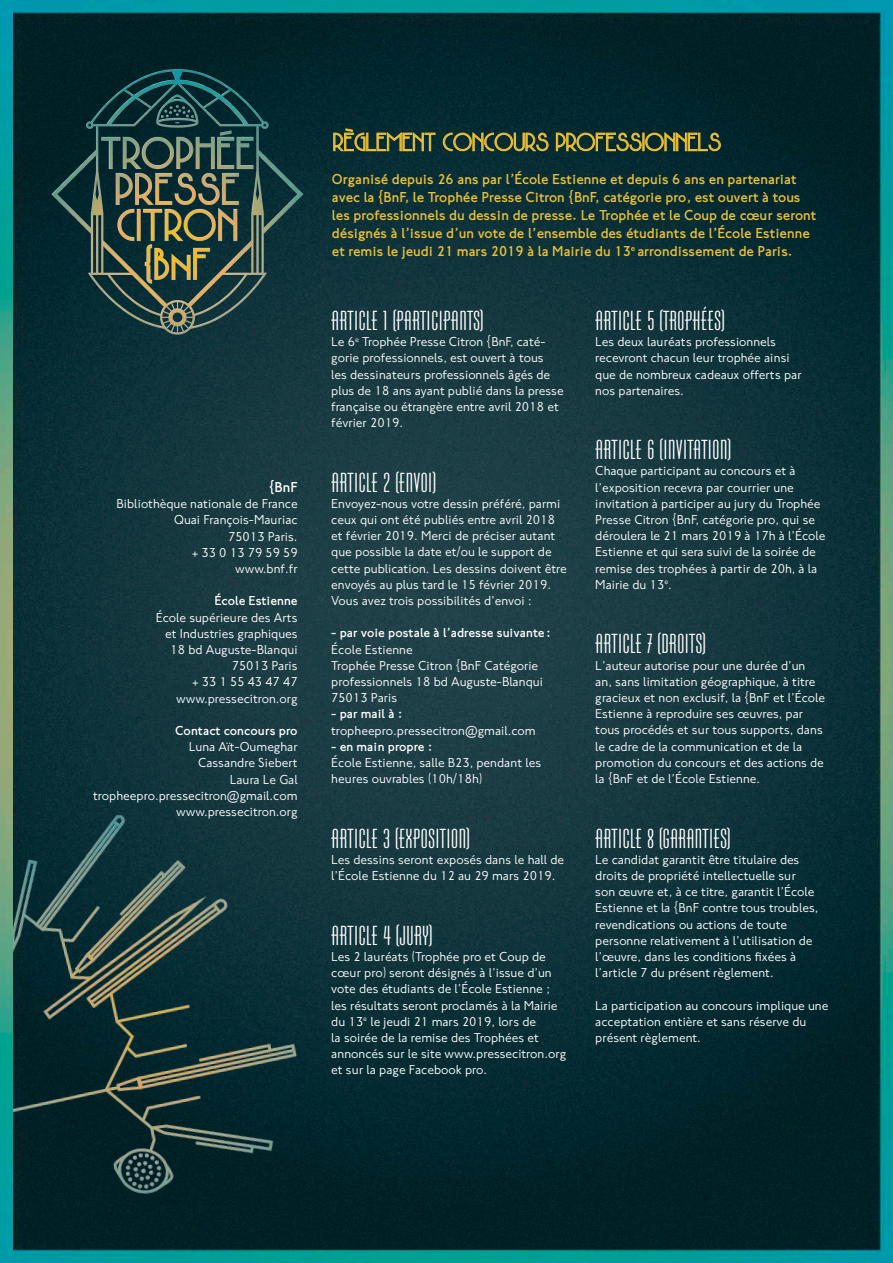
<style>
.page{position:relative;width:893px;height:1263px;background:#fff}
.page>*{position:absolute;margin:0;border:0;box-sizing:border-box;transform-origin:0 0}
.t1{font:27px "Metropolis";color:#edc132}
.t2{font:condensed 24px "Chrysler HTF";color:#fff}
.t3{font:700 15px/18px "New Johnston";color:#edc132}
.t4{font:700 15px "New Johnston";color:#fff}
.t5{font:13.5px/16.2px "New Johnston";color:#fff}
.t6{font:700 13.5px "New Johnston";color:#fff}
</style>
<div class="page">
<img style="left:13px;top:0;width:880px;height:1263px">
<img style="left:48px;top:61px;width:259px;height:283px">
<svg style="left:443px;top:132px;width:106px;height:19px;background:#505c32"></svg>
<svg style="left:556px;top:132px;width:165px;height:19px;background:#545d30"></svg>
<svg style="left:333px;top:129px;width:102px;height:22px;background:#4f5b32"></svg>
<img style="left:13px;top:738px;width:344px;height:525px">
<img style="left:0;top:0;width:13px;height:1263px">
<p class="t4" style="left:269px;top:478px;width:30px">{BnF</p>
<p class="t5" style="left:117px;top:496px;width:183px;text-align:right">Bibliothèque nationale de France<br>Quai François-Mauriac<br>75013 Paris.<br>+ 33 0 13 79 59 59<br>www.bnf.fr</p>
<p class="t6" style="left:215px;top:593px;width:85px">École Estienne</p>
<p class="t5" style="left:156px;top:609px;width:143px;text-align:right">École supérieure des Arts et Industries graphiques<br>18 bd Auguste-Blanqui<br>75013 Paris<br>+ 33 1 55 43 47 47 www.pressecitron.org</p>
<p class="t6" style="left:175px;top:722px;width:124px">Contact concours pro</p>
<p class="t5" style="left:93px;top:739px;width:206px;text-align:right">Luna Aït-Oumeghar<br>Cassandre Siebert<br>Laura Le Gal tropheepro.pressecitron@gmail.com www.pressecitron.org</p>
<h1 class="t1" style="left:333px;top:131px;width:390px">REGLEMENT CONCOURS PROFESSIONNELS</h1>
<p class="t3" style="left:332px;top:169px;width:486px">Organisé depuis 26 ans par l’École Estienne et depuis 6 ans en partenariat avec la {BnF, le Trophée Presse Citron {BnF, catégorie pro, est ouvert à tous les professionnels du dessin de presse. Le Trophée et le Coup de cœur seront désignés à l’issue d’un vote de l’ensemble des étudiants de l’École Estienne et remis le jeudi 21 mars 2019 à la Mairie du 13<sup>e</sup> arrondissement de Paris.</p>
<h2 class="t2" style="left:331px;top:306px;width:154px">ARTICLE 1 (PARTICIPANTS)</h2>
<p class="t5" style="left:331px;top:333px;width:234px">Le 6<sup>e</sup> Trophée Presse Citron {BnF, caté&shy;gorie professionnels, est ouvert à tous<br>les dessinateurs professionnels âgés de plus de 18 ans ayant publié dans la presse française ou étrangère entre avril 2018 et février 2019.</p>
<h2 class="t2" style="left:331px;top:468px;width:107px">ARTICLE 2 (ENVOI)</h2>
<p class="t5" style="left:331px;top:495px;width:237px">Envoyez-nous votre dessin préféré, parmi ceux qui ont été publiés entre avril 2018 et février 2019. Merci de préciser autant que possible la date et/ou le support de cette publication. Les dessins doivent être envoyés au plus tard le 15 février 2019.<br>Vous avez trois possibilités d’envoi :</p>
<p class="t6" style="left:331px;top:625px;width:221px">- par voie postale à l’adresse suivante :</p>
<p class="t5" style="left:331px;top:641px;width:213px">École Estienne<br>Trophée Presse Citron {BnF Catégorie professionnels 18 bd Auguste-Blanqui<br>75013 Paris</p>
<p class="t6" style="left:331px;top:706px;width:73px">- par mail à :</p>
<p class="t5" style="left:331px;top:722px;width:206px">tropheepro.pressecitron@gmail.com</p>
<p class="t6" style="left:331px;top:738px;width:103px">- en main propre :</p>
<p class="t5" style="left:331px;top:754px;width:211px">École Estienne, salle B23, pendant les heures ouvrables (10h/18h)</p>
<h2 class="t2" style="left:331px;top:824px;width:140px">ARTICLE 3 (EXPOSITION)</h2>
<p class="t5" style="left:331px;top:851px;width:234px">Les dessins seront exposés dans le hall de l’École Estienne du 12 au 29 mars 2019.</p>
<h2 class="t2" style="left:331px;top:921px;width:103px">ARTICLE 4 (JURY)</h2>
<p class="t5" style="left:331px;top:948px;width:236px">Les 2 lauréats (Trophée pro et Coup de cœur pro) seront désignés à l’issue d’un vote des étudiants de l’École Estienne ; les résultats seront proclamés à la Mairie du 13<sup>e</sup> le jeudi 21 mars 2019, lors de<br>la soirée de la remise des Trophées et annoncés sur le site www.pressecitron.org et sur la page Facebook pro.</p>
<h2 class="t2" style="left:595px;top:306px;width:131px">ARTICLE 5 (TROPHÉES)</h2>
<p class="t5" style="left:595px;top:333px;width:208px">Les deux lauréats professionnels recevront chacun leur trophée ainsi que de nombreux cadeaux offerts par nos partenaires.</p>
<h2 class="t2" style="left:595px;top:436px;width:138px">ARTICLE 6 (INVITATION)</h2>
<p class="t5" style="left:595px;top:463px;width:232px">Chaque participant au concours et à l’exposition recevra par courrier une invitation à participer au jury du Trophée Presse Citron {BnF, catégorie pro, qui se déroulera le 21 mars 2019 à 17h à l’École Estienne et qui sera suivi de la soirée de remise des trophées à partir de 20h, à la Mairie du 13<sup>e</sup>.</p>
<h2 class="t2" style="left:595px;top:630px;width:112px">ARTICLE 7 (DROITS)</h2>
<p class="t5" style="left:595px;top:657px;width:231px">L’auteur autorise pour une durée d’un an, sans limitation géographique, à titre gracieux et non exclusif, la {BnF et l’École Estienne à reproduire ses œuvres, par tous procédés et sur tous supports, dans le cadre de la communication et de la promotion du concours et des actions de la {BnF et de l’École Estienne.</p>
<h2 class="t2" style="left:595px;top:824px;width:137px">ARTICLE 8 (GARANTIES)</h2>
<p class="t5" style="left:595px;top:851px;width:225px">Le candidat garantit être titulaire des droits de propriété intellectuelle sur son œuvre et, à ce titre, garantit l’École Estienne et la {BnF contre tous troubles, revendications ou actions de toute personne relativement à l’utilisation de l’œuvre, dans les conditions fixées à l’article 7 du présent règlement.</p>
<p class="t5" style="left:595px;top:997px;width:235px">La participation au concours implique une acceptation entière et sans réserve du présent règlement.</p>
</div>
